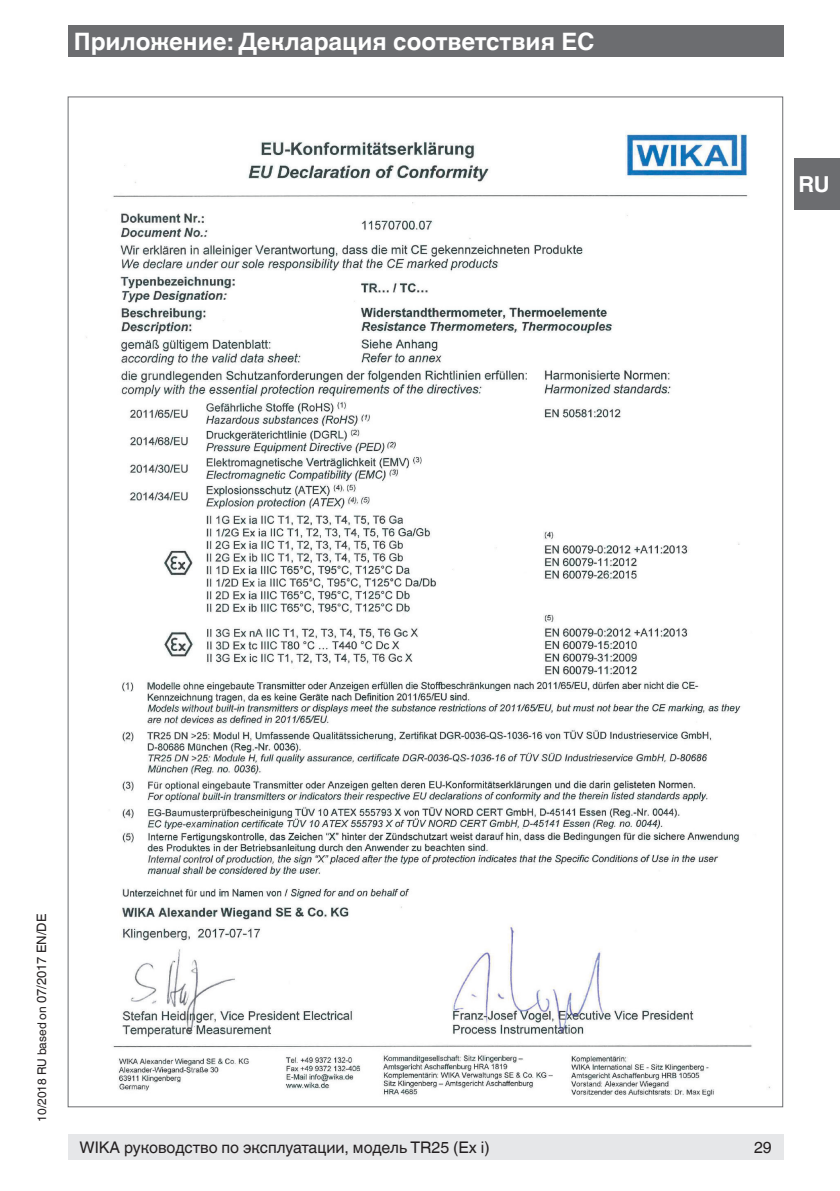
<style>
.page{position:relative;width:840px;height:1191px;background:#fff}
.page>*{position:absolute;margin:0;border:0;box-sizing:border-box;transform-origin:0 0}
.t1{font:700 24px "Helvetica World";color:#fff}
.t2{font:700 22px "Helvetica World";color:#fff}
.t3{font:16px "Helvetica World";color:#231f20}
.t4{font:12px "Helvetica World";color:#231f20}
.s1{font-size:13px}
</style>
<div class="page">
<div style="left:68px;top:26px;width:714px;height:31px;background:#6c6d70"></div>
<div style="left:794px;top:159px;width:45px;height:51px;background:#6c6d70"></div>
<div style="left:68px;top:1134px;width:714px;height:25px;background:#e6e7e9"></div>
<img style="left:86px;top:132px;width:684px;height:965px">
<h1 class="t1" style="left:74px;top:27px;width:522px">Приложение: Декларация соответствия ЕС</h1>
<h2 class="t2" style="left:798px;top:172px;width:33px">RU</h2>
<p class="t4" style="left:35px;top:1121px;width:209px;rotate:-90deg">10/2018 RU based on <span class="s1">07/2017 EN/DE</span></p>
<p class="t3" style="left:79px;top:1137px;width:411px">WIKA руководство по эксплуатации, модель TR25 (Ex i)</p>
<p class="t3" style="left:753px;top:1137px;width:19px">29</p>
</div>
